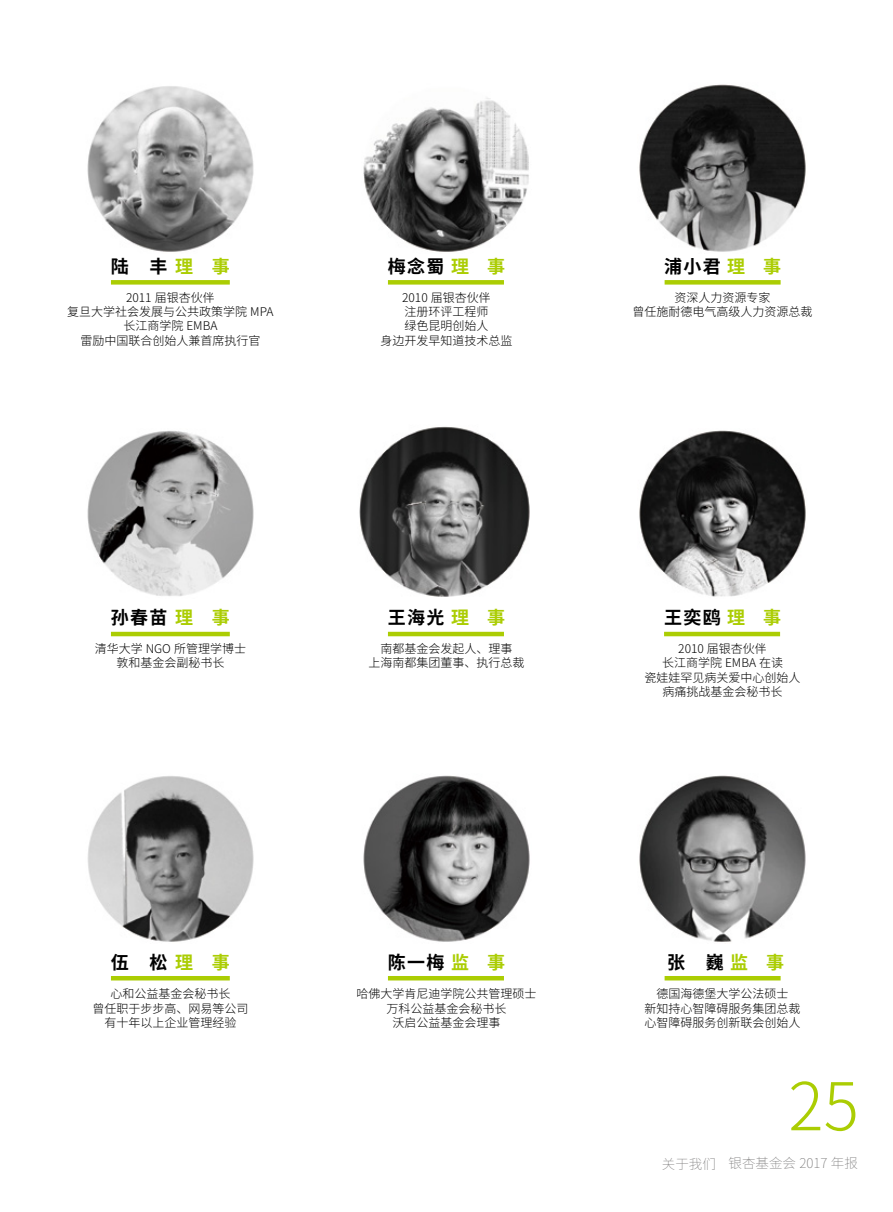
<style>
.page{position:relative;width:893px;height:1212px;background:#fff}
.page>*{position:absolute;margin:0;border:0;box-sizing:border-box;transform-origin:0 0}
.t1{font:300 66px "Source Han Sans CN";color:#abcd03}
.t2{font:700 18px "Source Han Sans CN";letter-spacing:.075em;color:#000}
.t3{font:200 13.5px "Source Han Sans CN";color:#727171}
.t4{font:300 12px/14.4px "Source Han Sans CN";color:#000;text-align:center}
.s1{color:#abcd03}
</style>
<div class="page">
<img style="left:87px;top:776px;width:167px;height:166px">
<img style="left:87px;top:431px;width:167px;height:165px">
<img style="left:87px;top:86px;width:167px;height:166px">
<div style="left:111px;top:280px;width:119px;height:5px;background:#abcd03"></div>
<hr style="left:111px;top:632px;width:119px;height:4px;background:#abcd03">
<hr style="left:111px;top:976px;width:119px;height:4px;background:#abcd03">
<img style="left:363px;top:98px;width:166px;height:154px">
<img style="left:363px;top:775px;width:167px;height:167px">
<div style="left:388px;top:280px;width:116px;height:5px;background:#abcd03"></div>
<hr style="left:388px;top:632px;width:116px;height:4px;background:#abcd03">
<hr style="left:388px;top:976px;width:116px;height:4px;background:#abcd03">
<img style="left:639px;top:84px;width:167px;height:168px">
<img style="left:639px;top:430px;width:167px;height:167px">
<div style="left:665px;top:280px;width:116px;height:5px;background:#abcd03"></div>
<hr style="left:664px;top:632px;width:116px;height:4px;background:#abcd03">
<img style="left:639px;top:775px;width:167px;height:167px">
<hr style="left:665px;top:976px;width:116px;height:4px;background:#abcd03">
<img style="left:359px;top:426px;width:171px;height:171px">
<h2 class="t2" style="left:111px;top:256px;width:120px">陆 丰 <span class="s1">理 事</span></h2>
<p class="t4" style="left:67px;top:290px;width:208px">2011 届银杏伙伴<br>复旦大学社会发展与公共政策学院 MPA长江商学院 EMBA<br>雷励中国联合创始人兼首席执行官</p>
<h2 class="t2" style="left:388px;top:256px;width:119px">梅念蜀<span class="s1">理 事</span></h2>
<p class="t4" style="left:380px;top:290px;width:133px">2010 届银杏伙伴<br>注册环评工程师<br>绿色昆明创始人<br>身边开发早知道技术总监</p>
<h2 class="t2" style="left:664px;top:256px;width:119px">浦小君 <span class="s1">理 事</span></h2>
<p class="t4" style="left:633px;top:290px;width:182px">资深人力资源专家<br>曾任施耐德电气高级人力资源总裁</p>
<h2 class="t2" style="left:111px;top:608px;width:120px">孙春苗 <span class="s1">理 事</span></h2>
<h2 class="t2" style="left:388px;top:608px;width:119px">王海光<span class="s1">理 事</span></h2>
<h2 class="t2" style="left:664px;top:608px;width:119px">王奕鸥 <span class="s1">理 事</span></h2>
<p class="t4" style="left:95px;top:642px;width:153px">清华大学 NGO 所管理学博士敦和基金会副秘书长</p>
<p class="t4" style="left:368px;top:642px;width:158px">南都基金会发起人、理事<br>上海南都集团董事、执行总裁</p>
<p class="t4" style="left:645px;top:642px;width:158px">2010 届银杏伙伴<br>长江商学院 EMBA 在读<br>瓷娃娃罕见病关爱中心创始人病痛挑战基金会秘书长</p>
<h2 class="t2" style="left:111px;top:952px;width:120px">伍 松 <span class="s1">理 事</span></h2>
<h2 class="t2" style="left:388px;top:952px;width:119px">陈一梅<span class="s1">监 事</span></h2>
<h2 class="t2" style="left:667px;top:952px;width:119px">张 巍 <span class="s1">监 事</span></h2>
<p class="t4" style="left:92px;top:987px;width:157px">心和公益基金会秘书长<br>曾任职于步步高、网易等公司有十年以上企业管理经验</p>
<p class="t4" style="left:356px;top:987px;width:182px">哈佛大学肯尼迪学院公共管理硕士万科公益基金会秘书长<br>沃启公益基金会理事</p>
<p class="t4" style="left:645px;top:987px;width:158px">德国海德堡大学公法硕士<br>新知持心智障碍服务集团总裁心智障碍服务创新联会创始人</p>
<h1 class="t1" style="left:788px;top:1069px;width:72px">25</h1>
<p class="t3" style="left:662px;top:1156px;width:197px">关于我们 银杏基金会 2017 年报</p>
</div>
